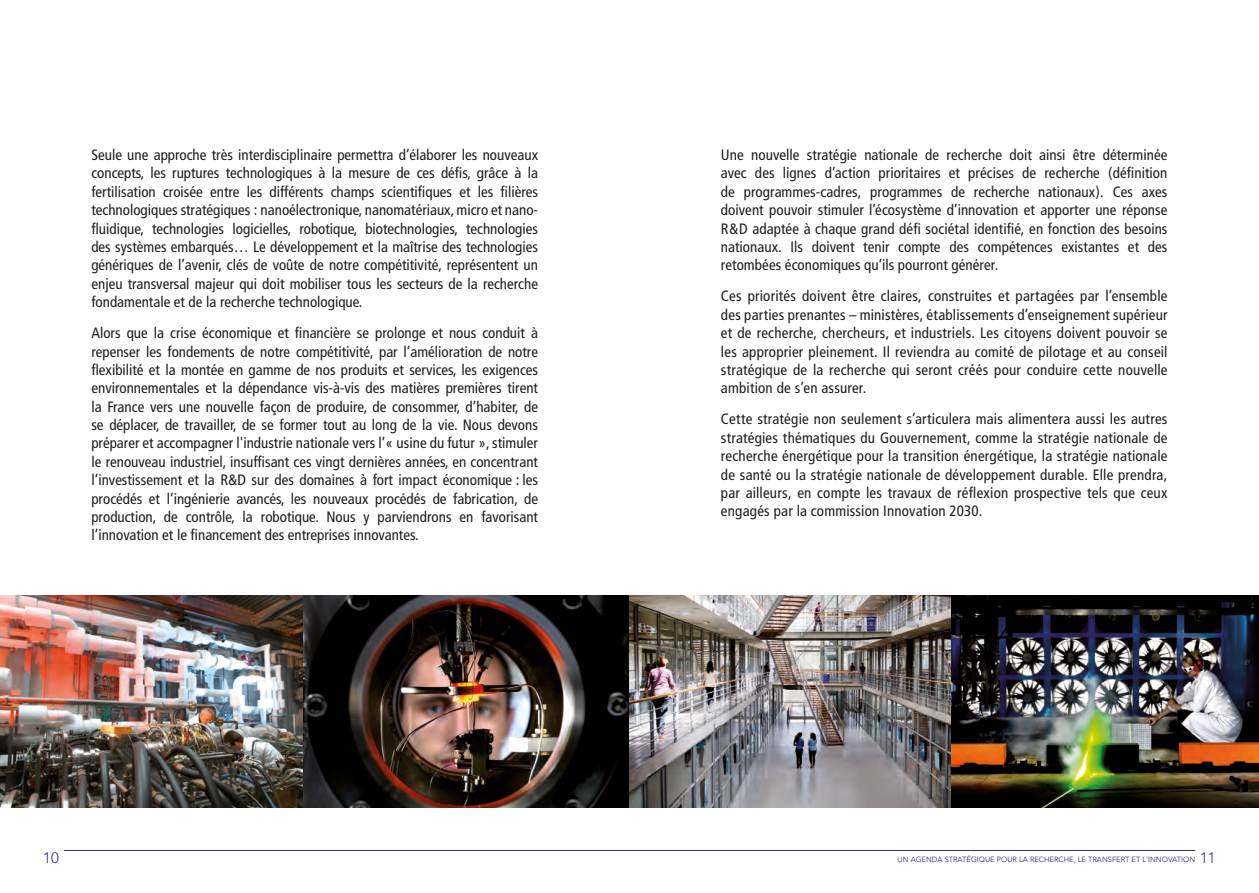
<style>
.page{position:relative;width:1259px;height:893px;background:#fff}
.page>*{position:absolute;margin:0;border:0;box-sizing:border-box;transform-origin:0 0}
.t1{font:condensed 15px/18.3px "Frutiger";letter-spacing:.005em;color:#1d1d1b;text-align:justify}
.t2{font:300 15px "Avenir";color:#2d2e84}
.t3{font:7.5px "Avenir";color:#2d2e84}
.s1{font-weight:300;font-size:15px}
</style>
<div class="page">
<hr style="left:64px;top:850px;width:565px;height:1px;background:#2d2e84">
<hr style="left:629px;top:850px;width:566px;height:1px;background:#2d2e84">
<img style="left:0;top:595px;width:303px;height:213px">
<img style="left:303px;top:595px;width:648px;height:213px">
<img style="left:951px;top:595px;width:308px;height:213px">
<p class="t1" style="left:91px;top:146px;width:448px">Seule une approche très interdisciplinaire permettra d’élaborer les nouveaux concepts, les ruptures technologiques à la mesure de ces défis, grâce à la fertilisation croisée entre les différents champs scientifiques et les filières technologiques stratégiques : nanoélectronique, nanomatériaux, micro et nano&shy;fluidique, technologies logicielles, robotique, biotechnologies, technologies des systèmes embarqués… Le développement et la maîtrise des technologies génériques de l’avenir, clés de voûte de notre compétitivité, représentent un enjeu transversal majeur qui doit mobiliser tous les secteurs de la recherche fondamentale et de la recherche technologique.</p>
<p class="t1" style="left:91px;top:324px;width:448px">Alors que la crise économique et financière se prolonge et nous conduit à repenser les fondements de notre compétitivité, par l’amélioration de notre flexibilité et la montée en gamme de nos produits et services, les exigences environnementales et la dépendance vis-à-vis des matières premières tirent la France vers une nouvelle façon de produire, de consommer, d’habiter, de se déplacer, de travailler, de se former tout au long de la vie. Nous devons préparer et accompagner l'industrie nationale vers l’« usine du futur », stimuler le renouveau industriel, insuffisant ces vingt dernières années, en concentrant l’investissement et la R&amp;D sur des domaines à fort impact économique : les procédés et l’ingénierie avancés, les nouveaux procédés de fabrication, de production, de contrôle, la robotique. Nous y parviendrons en favorisant l’innovation et le financement des entreprises innovantes.</p>
<p class="t1" style="left:721px;top:146px;width:448px">Une nouvelle stratégie nationale de recherche doit ainsi être déterminée avec des lignes d’action prioritaires et précises de recherche (définition de programmes-cadres, programmes de recherche nationaux). Ces axes doivent pouvoir stimuler l’écosystème d’innovation et apporter une réponse R&amp;D adaptée à chaque grand défi sociétal identifié, en fonction des besoins nationaux. Ils doivent tenir compte des compétences existantes et des retombées économiques qu’ils pourront générer.</p>
<p class="t1" style="left:721px;top:287px;width:448px">Ces priorités doivent être claires, construites et partagées par l’ensemble des parties prenantes – ministères, établissements d’enseignement supérieur et de recherche, chercheurs, et industriels. Les citoyens doivent pouvoir se les approprier pleinement. Il reviendra au comité de pilotage et au conseil stratégique de la recherche qui seront créés pour conduire cette nouvelle ambition de s’en assurer.</p>
<p class="t1" style="left:721px;top:410px;width:448px">Cette stratégie non seulement s’articulera mais alimentera aussi les autres stratégies thématiques du Gouvernement, comme la stratégie nationale de recherche énergétique pour la transition énergétique, la stratégie nationale de santé ou la stratégie nationale de développement durable. Elle prendra, par ailleurs, en compte les travaux de réflexion prospective tels que ceux engagés par la commission Innovation 2030.</p>
<p class="t2" style="left:43px;top:849px;width:17px">10</p>
<p class="t3" style="left:897px;top:855px;width:320px">UN AGENDA STRATÉGIQU E POU R LA RECHERCHE, LE TRANSFERT ET L'INNOVATION <span class="s1">11</span></p>
</div>
